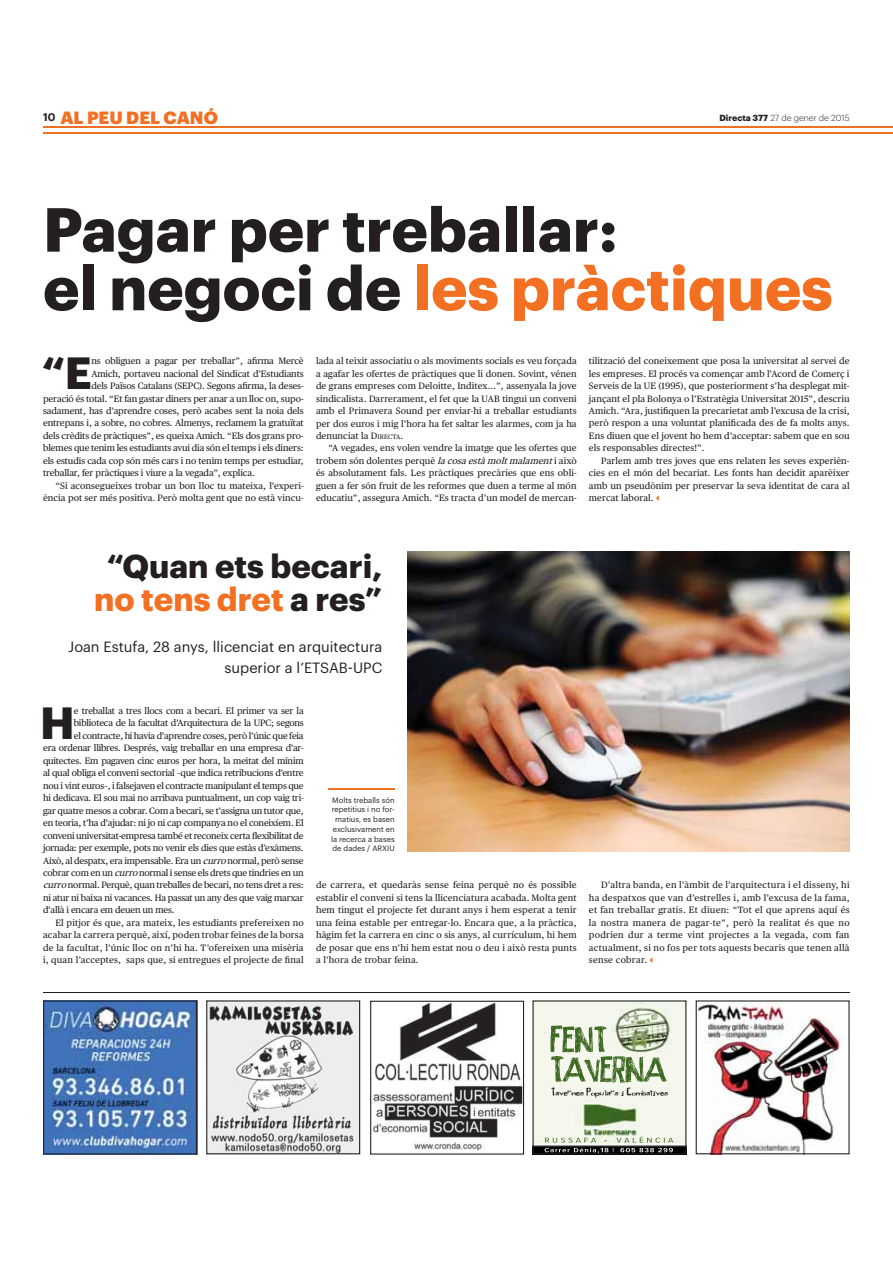
<style>
.page{position:relative;width:893px;height:1263px;background:#fff}
.page>*{position:absolute;margin:0;border:0;box-sizing:border-box;transform-origin:0 0}
.t1{font:700 60.75px/58.7px "Graphik";color:#231f20}
.t2{font:700 44.1px "Graphik";color:#231f20}
.t3{font:700 32.55px/32.5px "Graphik";color:#231f20;text-align:center}
.t4{font:900 17.4px "Graphik";letter-spacing:.005em;color:#f36f21}
.t5{font:14.55px/20.7px "Graphik";color:#231f20;text-align:right}
.t6{font:9.3px/12.5px "Publico Text";letter-spacing:-.01em;color:#231f20;text-align:justify}
.t7{font:9.3px "Publico Text";letter-spacing:.02em;color:#231f20}
.t8{font:9.3px "Publico Text";letter-spacing:.01em;color:#231f20}
.t9{font:300 8.7px "Graphik";color:#231f20}
.t10{font:7.65px/9.8px "Graphik";color:#231f20;text-align:center}
.s1{font-weight:700}
.s2{color:#f36f21}
.s3{font-style:inherit}
.s4{font-size:6.45px}
.s5{font-style:italic}
</style>
<div class="page">
<hr style="left:43px;top:127px;width:850px;height:1px;background:#f36f21">
<hr style="left:43px;top:132px;width:850px;height:1px;background:#f36f21">
<img style="left:43px;top:1001px;width:154px;height:153px">
<hr style="left:43px;top:992px;width:806px;height:1px;background:#231f20">
<img style="left:696px;top:1000px;width:153px;height:154px">
<svg style="left:206px;top:1000px;width:154px;height:154px"></svg>
<svg style="left:532px;top:1000px;width:154px;height:154px;background:#c5cdb9"></svg>
<svg style="left:370px;top:1001px;width:154px;height:154px"></svg>
<img style="left:407px;top:551px;width:442px;height:300px">
<hr style="left:328px;top:789px;width:67px;height:1px;background:#f36f21">
<h3 class="t4" style="left:43px;top:111px;width:176px"><sup>10</sup> AL PEU DEL CANÓ</h3>
<p class="t9" style="left:719px;top:114px;width:132px"><span class="s1">Directa 377</span> 27 de gener de 2015</p>
<h1 class="t1" style="left:43px;top:204px;width:791px">Pagar per treballar:<br>el negoci de <span class="s2">les pràctiques</span></h1>
<h2 class="t2" style="left:42px;top:355px;width:52px">“E</h2>
<p class="t6" style="left:91px;top:355px;width:214px">ns obliguen a pagar per treballar”, afirma Mercè</p>
<p class="t6" style="left:91px;top:368px;width:214px">Amich, portaveu nacional del Sindicat d’Estudiants</p>
<p class="t6" style="left:91px;top:380px;width:214px">dels Països Catalans (SEPC). Segons afirma, la deses-</p>
<p class="t6" style="left:43px;top:393px;width:262px">peració és total. “Et fan gastar diners per anar a un lloc on, supo-</p>
<p class="t6" style="left:43px;top:405px;width:262px">sadament, has d’aprendre coses, però acabes sent la noia dels</p>
<p class="t6" style="left:43px;top:418px;width:262px">entrepans i, a sobre, no cobres. Almenys, reclamem la gratuïtat</p>
<p class="t6" style="left:43px;top:430px;width:262px">dels crèdits de pràctiques”, es queixa Amich. “Els dos grans pro-</p>
<p class="t6" style="left:43px;top:443px;width:262px">blemes que tenim les estudiants avui dia són el temps i els diners:</p>
<p class="t6" style="left:43px;top:455px;width:262px">els estudis cada cop són més cars i no tenim temps per estudiar,</p>
<p class="t6" style="left:43px;top:468px;width:213px">treballar, fer pràctiques i viure a la vegada”, explica.</p>
<p class="t8" style="left:55px;top:482px;width:250px">“Si aconsegueixes trobar un bon lloc tu mateixa, l’experi-</p>
<p class="t8" style="left:43px;top:494px;width:262px">ència pot ser més positiva. Però molta gent que no està vincu-</p>
<p class="t6" style="left:316px;top:355px;width:262px">lada al teixit associatiu o als moviments socials es veu forçada a agafar les ofertes de pràctiques que li donen. Sovint, vénen de grans empreses com Deloitte, Inditex...”, assenyala la jove sindicalista. Darrerament, el fet que la UAB tingui un conveni amb el Primavera Sound per enviar-hi a treballar estudiants per dos euros i mig l’hora ha fet saltar les alarmes, com ja ha denunciat la <span class="s3">D</span><span class="s4">IRECTA</span>.</p>
<p class="t6" style="left:316px;top:443px;width:262px;text-indent:12px">“A vegades, ens volen vendre la imatge que les ofertes que trobem són dolentes perquè <span class="s5">la cosa està moltmalament</span>i això és absolutament fals. Les pràctiques precàries que ens obli&shy;guen a fer són fruit de les reformes que duen a terme al món educatiu”, assegura Amich. “Es tracta d’un model de mercan-</p>
<p class="t6" style="left:589px;top:355px;width:262px">tilització del coneixement que posa la universitat al servei de les empreses. El procés va començar amb l’Acord de Comerç i Serveis de la UE (1995), que posteriorment s’ha desplegat mit&shy;jançant el pla Bolonya o l’Estratègia Universitat 2015”, descriu Amich. “Ara, justifiquen la precarietat amb l’excusa de la crisi, però respon a una voluntat planificada des de fa molts anys.<br>Ens diuen que el jovent ho hem d’acceptar: sabem que en sou els responsables directes!”.</p>
<p class="t6" style="left:589px;top:455px;width:262px;text-indent:12px">Parlem amb tres joves que ens relaten les seves experièn&shy;cies en el món del becariat. Les fonts han decidit aparèixer amb un pseudònim per preservar la seva identitat de cara al mercat laboral.</p>
<h3 class="t3" style="left:94px;top:552px;width:290px">“Quan ets becari, <span class="s2">no tens dret</span> a res”</h3>
<h3 class="t5" style="left:68px;top:637px;width:316px">Joan Estufa, 28 anys, llicenciat en arquitectura superior a l’ETSAB-UPC</h3>
<h2 class="t2" style="left:40px;top:704px;width:36px">H</h2>
<p class="t6" style="left:74px;top:705px;width:231px">e treballat a tres llocs com a becari. El primer va ser la</p>
<p class="t6" style="left:74px;top:717px;width:231px">biblioteca de la facultat d’Arquitectura de la UPC; segons</p>
<p class="t6" style="left:74px;top:730px;width:231px">el contracte, hi havia d’aprendre coses, però l’únic que feia</p>
<p class="t6" style="left:43px;top:742px;width:262px">era ordenar llibres. Després, vaig treballar en una empresa d’ar-</p>
<p class="t6" style="left:43px;top:755px;width:262px">quitectes. Em pagaven cinc euros per hora, la meitat del mínim</p>
<p class="t6" style="left:43px;top:767px;width:262px">al qual obliga el conveni sectorial –que indica retribucions d’entre</p>
<p class="t6" style="left:43px;top:780px;width:262px">nou i vint euros–, i falsejaven el contracte manipulant el temps que</p>
<p class="t6" style="left:43px;top:792px;width:262px">hi dedicava. El sou mai no arribava puntualment, un cop vaig tri-</p>
<p class="t6" style="left:43px;top:805px;width:262px">gar quatre mesos a cobrar. Com a becari, se t’assigna un tutor que,</p>
<p class="t6" style="left:43px;top:817px;width:262px">en teoria, t’ha d’ajudar: ni jo ni cap companya no el coneixíem. El</p>
<p class="t6" style="left:43px;top:830px;width:262px">conveni universitat-empresa també et reconeix certa flexibilitat de</p>
<p class="t6" style="left:43px;top:842px;width:262px">jornada: per exemple, pots no venir els dies que estàs d’exàmens.</p>
<p class="t6" style="left:43px;top:855px;width:262px">Això, al despatx, era impensable. Era un <span class="s5">curro</span> normal, però sense</p>
<p class="t6" style="left:43px;top:867px;width:262px">cobrar com en un <span class="s5">curro</span> normal i sense els drets que tindries en un</p>
<p class="t6" style="left:43px;top:880px;width:262px"><span class="s5">curro</span> normal. Perquè, quan treballes de becari, no tens dret a res:</p>
<p class="t6" style="left:43px;top:892px;width:262px">ni atur ni baixa ni vacances. Ha passat un any des que vaig marxar</p>
<p class="t6" style="left:43px;top:905px;width:133px">d’allà i encara em deuen un mes.</p>
<p class="t7" style="left:55px;top:919px;width:250px">El pitjor és que, ara mateix, les estudiants prefereixen no</p>
<p class="t7" style="left:43px;top:931px;width:262px">acabar la carrera perquè, així, poden trobar feines de la borsa</p>
<p class="t7" style="left:43px;top:944px;width:262px">de la facultat, l’únic lloc on n’hi ha. T’ofereixen una misèria</p>
<p class="t7" style="left:43px;top:956px;width:262px">i, quan l’acceptes, saps que, si entregues el projecte de final</p>
<p class="t10" style="left:331px;top:795px;width:65px">Molts treballs són repetitius i no for&shy;matius, es basen exclusivament en la recerca a bases de dades / ARXIU</p>
<p class="t6" style="left:316px;top:880px;width:262px">de carrera, et quedaràs sense feina perquè no és possible establir el conveni si tens la llicenciatura acabada. Molta gent hem tingut el projecte fet durant anys i hem esperat a tenir una feina estable per entregar-lo. Encara que, a la pràctica, hàgim fet la carrera en cinc o sis anys, al currículum, hi hem de posar que ens n’hi hem estat nou o deu i això resta punts a l’hora de trobar feina.</p>
<p class="t6" style="left:589px;top:880px;width:262px;text-indent:12px">D’altra banda, en l’àmbit de l’arquitectura i el disseny, hi ha despatxos que van d’estrelles i, amb l’excusa de la fama, et fan treballar gratis. Et diuen: “Tot el que aprens aquí és la nostra manera de pagar-te”, però la realitat és que no podrien dur a terme vint projectes a la vegada, com fan actualment, si no fos per tots aquests becaris que tenen allà sense cobrar.</p>
</div>
